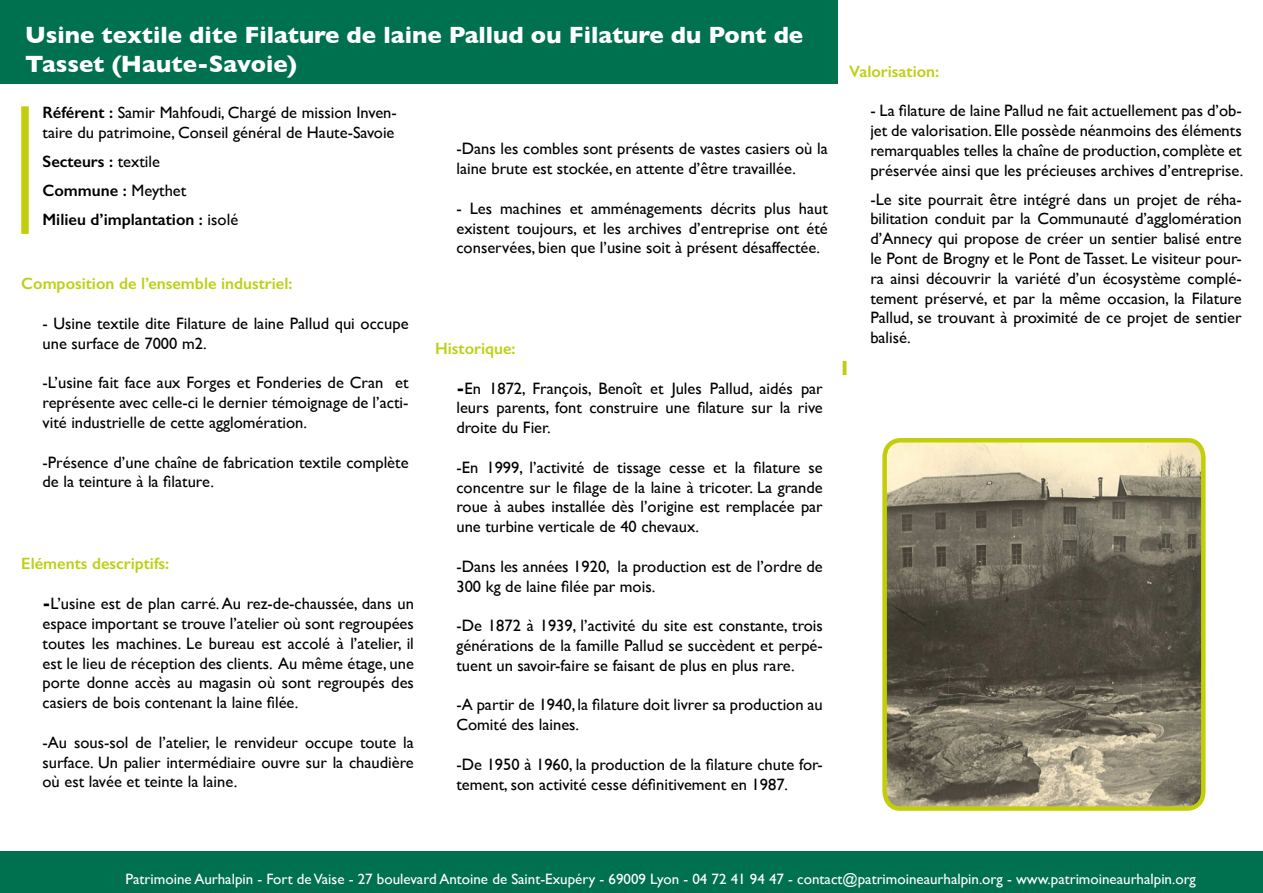
<style>
.page{position:relative;width:1263px;height:893px;background:#fff}
.page>*{position:absolute;margin:0;border:0;box-sizing:border-box;transform-origin:0 0}
.t1{font:700 24px/28.8px "Gill Sans";color:#fff}
.t2{font:700 21px "Gill Sans";color:#bed014}
.t3{font:16.5px/19.8px "Gill Sans";color:#000;text-align:justify}
.t4{font:600 16.5px "Gill Sans";color:#bed014}
.t5{font:600 16.5px "Gill Sans";color:#000}
.t6{font:15px "Gill Sans";color:#fff}
.s1{font-weight:600}
.s2{font-weight:400}
.s3{font-weight:700}
</style>
<div class="page">
<div style="left:0;top:0;width:838px;height:84px;background:#00714e"></div>
<div style="left:21px;top:106px;width:8px;height:128px;background:#c3ce0a"></div>
<svg style="left:882px;top:438px;width:324px;height:373px;background:#807a64"></svg>
<div style="left:0;top:851px;width:1263px;height:42px;background:#00714e"></div>
<p class="t1" style="left:25px;top:20px;width:780px">Usine textile dite Filature de laine Pallud ou Filature du Pont de<br>Tasset (Haute-Savoie)</p>
<p class="t3" style="left:43px;top:103px;width:356px"><span class="s1">Référent :</span> Samir Mahfoudi, Chargé de mission Inven&shy;taire du patrimoine, Conseil général de Haute-Savoie</p>
<p class="t5" style="left:43px;top:151px;width:119px">Secteurs : <span class="s2">textile</span></p>
<p class="t5" style="left:43px;top:180px;width:145px">Commune : <span class="s2">Meythet</span></p>
<p class="t5" style="left:43px;top:209px;width:197px">Milieu d’implantation : <span class="s2">isolé</span></p>
<p class="t3" style="left:456px;top:139px;width:373px">-Dans les combles sont présents de vastes casiers où la laine brute est stockée, en attente d’être travaillée.</p>
<p class="t3" style="left:456px;top:198px;width:373px">- Les machines et amménagements décrits plus haut existent toujours, et les archives d’entreprise ont été conservées, bien que l’usine soit à présent désaffectée.</p>
<p class="t4" style="left:21px;top:274px;width:273px">Composition de l’ensemble industriel:</p>
<p class="t3" style="left:43px;top:313px;width:368px">- Usine textile dite Filature de laine Pallud qui occupe une surface de 7000 m2.</p>
<p class="t3" style="left:43px;top:373px;width:368px">-L’usine fait face aux Forges et Fonderies de Cran et représente avec celle-ci le dernier témoignage de l’acti&shy;vité industrielle de cette agglomération.</p>
<p class="t3" style="left:43px;top:452px;width:368px">-Présence d’une chaîne de fabrication textile complète de la teinture à la filature.</p>
<p class="t4" style="left:21px;top:554px;width:150px">Eléments descriptifs:</p>
<p class="t3" style="left:43px;top:593px;width:373px"><span class="s3">-</span>L’usine est de plan carré. Au rez-de-chaussée, dans un espace important se trouve l’atelier où sont regroupées toutes les machines. Le bureau est accolé à l’atelier, il est le lieu de réception des clients. Au même étage, une porte donne accès au magasin où sont regroupés des casiers de bois contenant la laine filée.</p>
<p class="t3" style="left:43px;top:732px;width:373px">-Au sous-sol de l’atelier, le renvideur occupe toute la surface. Un palier intermédiaire ouvre sur la chaudière où est lavée et teinte la laine.</p>
<p class="t4" style="left:435px;top:338px;width:82px">Historique:</p>
<p class="t3" style="left:456px;top:378px;width:368px"><span class="s3">-</span>En 1872, François, Benoît et Jules Pallud, aidés par leurs parents, font construire une filature sur la rive droite du Fier.</p>
<p class="t3" style="left:456px;top:457px;width:368px">-En 1999, l’activité de tissage cesse et la filature se concentre sur le filage de la laine à tricoter. La grande roue à aubes installée dès l’origine est remplacée par une turbine verticale de 40 chevaux.</p>
<p class="t3" style="left:456px;top:556px;width:368px">-Dans les années 1920, la production est de l’ordre de<br>300 kg de laine filée par mois.</p>
<p class="t3" style="left:456px;top:616px;width:368px">-De 1872 à 1939, l’activité du site est constante, trois générations de la famille Pallud se succèdent et perpé&shy;tuent un savoir-faire se faisant de plus en plus rare.</p>
<p class="t3" style="left:456px;top:695px;width:368px">-A partir de 1940, la filature doit livrer sa production au<br>Comité des laines.</p>
<p class="t3" style="left:456px;top:754px;width:368px">-De 1950 à 1960, la production de la filature chute for&shy;tement, son activité cesse définitivement en 1987.</p>
<p class="t4" style="left:849px;top:61px;width:92px">Valorisation:</p>
<p class="t3" style="left:870px;top:101px;width:374px">- La filature de laine Pallud ne fait actuellement pas d’ob&shy;jet de valorisation. Elle possède néanmoins des éléments remarquables telles la chaîne de production, complète et préservée ainsi que les précieuses archives d’entreprise.</p>
<p class="t3" style="left:870px;top:189px;width:373px">-Le site pourrait être intégré dans un projet de réha&shy;bilitation conduit par la Communauté d’agglomération d’Annecy qui propose de créer un sentier balisé entre le Pont de Brogny et le Pont de Tasset. Le visiteur pour&shy;ra ainsi découvrir la variété d’un écosystème complé&shy;tement préservé, et par la même occasion, la Filature Pallud, se trouvant à proximité de ce projet de sentier balisé.</p>
<p class="t2" style="left:838px;top:351px;width:14px">1</p>
<p class="t6" style="left:126px;top:870px;width:1072px">Patrimoine Aurhalpin - Fort de Vaise - 27 boulevard Antoine de Saint-Exupéry - 69009 Lyon - 04 72 41 94 47 - contact@patrimoineaurhalpin.org - www.patrimoineaurhalpin.org</p>
<p class="t6" style="left:171px;top:872px;width:1072px">Patrimoine Aurhalpin - Fort de Vaise - 27 boulevard Antoine de Saint-Exupéry - 69009 Lyon - 04 72 41 94 47 - contact@patrimoineaurhalpin.org - www.patrimoineaurhalpin.org</p>
</div>
